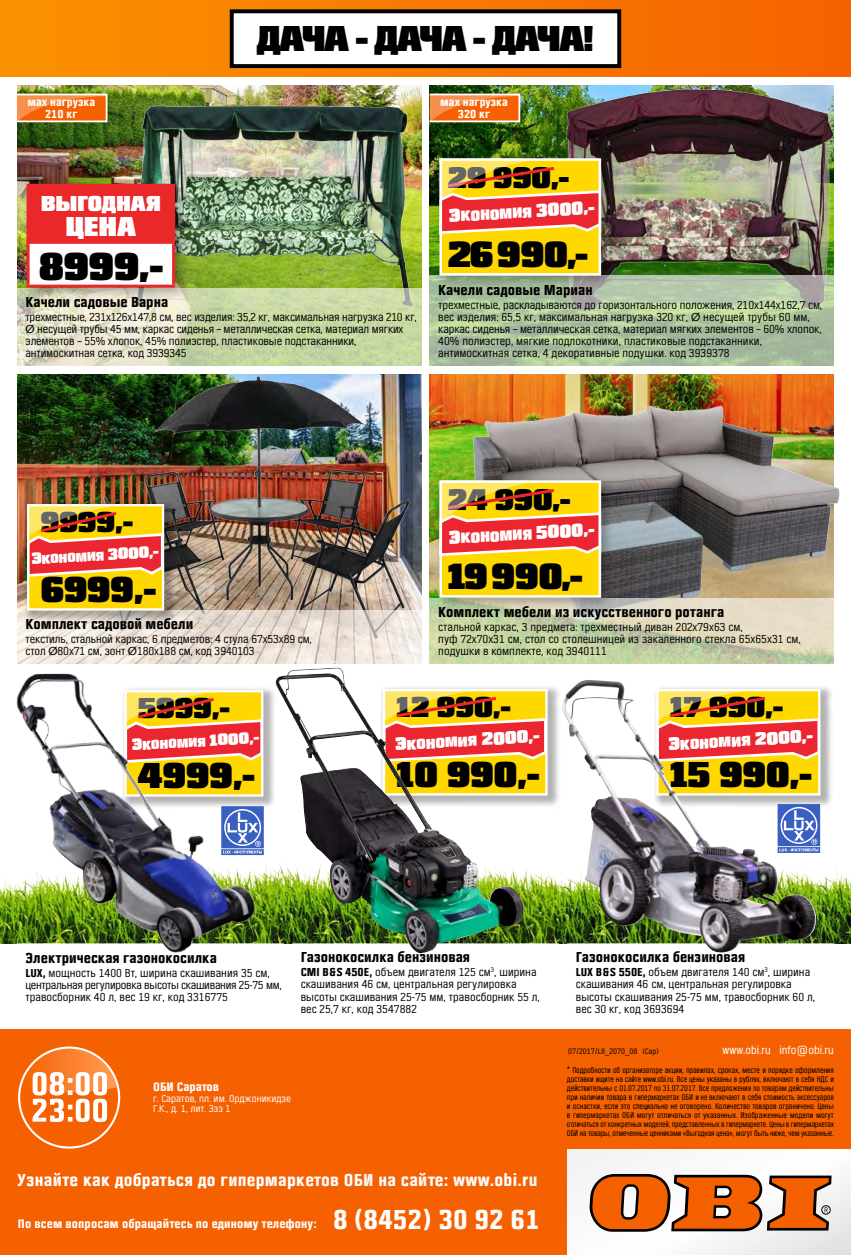
<style>
.page{position:relative;width:851px;height:1255px;background:#fff}
.page>*{position:absolute;margin:0;border:0;box-sizing:border-box;transform-origin:0 0}
.t1{font:900 40.5px "Obi CYOP";color:#000}
.t2{font:900 37.95px "Obi CYOP";color:#000}
.t3{font:900 37.5px "Obi CYOP";color:#000}
.t4{font:900 37.5px "Obi CYOP";letter-spacing:-.03em;color:#000}
.t5{font:900 31.05px "Obi CYOP";letter-spacing:-.005em;color:#000}
.t6{font:900 30px "Obi CYOP";color:#000}
.t7{font:700 28.5px "Obi CYOP";color:#fff}
.t8{font:900 28.5px "Obi CYOP";color:#fff}
.t9{font:900 22.5px "Obi CYOP";letter-spacing:.01em;color:#fff}
.t10{font:900 19.35px "Obi CYOP";color:#fff}
.t11{font:900 18.75px "Obi CYOP";color:#fff}
.t12{font:700 18px "Obi CYOP";letter-spacing:.015em;color:#fff}
.t13{font:900 16.8px "Obi CYOP";color:#fff}
.t14{font:700 15px "Obi CYOP";color:#000}
.t15{font:700 12.75px "Obi CYOP";letter-spacing:.01em;color:#fff}
.t16{font:12px/12px "Obi CYOP";color:#000}
.t17{font:700 12px/12px "Obi CYOP";color:#fff;text-align:center}
.t18{font:12px "Obi CYOP";color:#fff}
.t19{font:10.5px/10.5px "Obi CYOP";color:#fff}
.t20{font:8.7px/9px "Obi Condensed CYOP";letter-spacing:-.025em;color:#000;text-align:justify}
.t21{font:8.25px "Obi CYOP";color:#000}
.s1{font-family:"Myriad Pro";font-stretch:semi-expanded}
.s2{font-size:37.65px}
.s3{font-weight:700}
</style>
<div class="page">
<div style="left:0;top:0;width:850px;height:77px;background:linear-gradient(to right,#f99100,#f56200)"></div>
<div style="left:0;top:1029px;width:850px;height:225px;background:#f56100"></div>
<svg style="left:567px;top:1149px;width:283px;height:105px"></svg>
<svg style="left:589px;top:1173px;width:242px;height:58px"></svg>
<div style="left:821px;top:1205px;width:9px;height:9px;border:1px solid #000;border-radius:50%"></div>
<img style="left:17px;top:374px;width:404px;height:235px">
<img style="left:98px;top:374px;width:314px;height:235px">
<img style="left:429px;top:374px;width:404px;height:223px">
<img style="left:429px;top:85px;width:404px;height:190px">
<img style="left:443px;top:404px;width:397px;height:227px">
<img style="left:547px;top:88px;width:287px;height:225px">
<img style="left:0;top:847px;width:850px;height:96px">
<img style="left:17px;top:85px;width:404px;height:203px">
<svg style="left:429px;top:597px;width:404px;height:66px"></svg>
<div style="left:652px;top:685px;width:181px;height:123px;background:#000;opacity:.3"></div>
<div style="left:657px;top:690px;width:162px;height:104px;background:#ffd800"></div>
<div style="left:656px;top:689px;width:164px;height:106px;border:2px solid #fff"></div>
<svg style="left:654px;top:689px;width:167px;height:74px"></svg>
<div style="left:379px;top:685px;width:181px;height:123px;background:#000;opacity:.3"></div>
<div style="left:384px;top:690px;width:162px;height:104px;background:#ffd800"></div>
<div style="left:383px;top:689px;width:164px;height:106px;border:2px solid #fff"></div>
<svg style="left:380px;top:689px;width:168px;height:74px"></svg>
<div style="left:120px;top:686px;width:156px;height:124px;background:#000;opacity:.3"></div>
<svg style="left:260px;top:690px;width:4px;height:74px"></svg>
<img style="left:5px;top:673px;width:255px;height:280px">
<img style="left:275px;top:667px;width:81px;height:236px">
<img style="left:561px;top:680px;width:78px;height:246px">
<svg style="left:429px;top:275px;width:404px;height:91px"></svg>
<svg style="left:221px;top:806px;width:43px;height:49px"></svg>
<svg style="left:777px;top:804px;width:43px;height:49px"></svg>
<img style="left:125px;top:105px;width:294px;height:183px">
<svg style="left:17px;top:288px;width:404px;height:78px"></svg>
<svg style="left:16px;top:93px;width:92px;height:30px"></svg>
<svg style="left:429px;top:93px;width:92px;height:30px"></svg>
<div style="left:232px;top:11px;width:387px;height:55px;background:#fff"></div>
<div style="left:230px;top:9px;width:391px;height:59px;border:4px solid #000"></div>
<svg style="left:17px;top:609px;width:404px;height:54px"></svg>
<div style="left:23px;top:500px;width:154px;height:124px;background:#000;opacity:.3"></div>
<div style="left:28px;top:505px;width:135px;height:104px;background:#ffd800"></div>
<div style="left:27px;top:504px;width:137px;height:106px;border:2px solid #fff"></div>
<svg style="left:25px;top:504px;width:140px;height:74px"></svg>
<div style="left:434px;top:153px;width:180px;height:136px;background:#000;opacity:.3"></div>
<div style="left:440px;top:222px;width:159px;height:52px;background:#ffd800"></div>
<div style="left:439px;top:221px;width:162px;height:55px;border:3px solid #fff"></div>
<svg style="left:437px;top:158px;width:165px;height:77px"></svg>
<div style="left:22px;top:179px;width:166px;height:122px;background:#000;opacity:.3"></div>
<div style="left:28px;top:185px;width:145px;height:59px;background:#ea2729"></div>
<div style="left:28px;top:244px;width:145px;height:42px;background:#fff"></div>
<hr style="left:27px;top:184px;width:148px;height:3px;background:#ea2729">
<hr style="left:27px;top:187px;width:3px;height:57px;background:#ea2729">
<hr style="left:172px;top:187px;width:3px;height:57px;background:#ea2729">
<hr style="left:27px;top:244px;width:3px;height:40px;background:#ea2729">
<hr style="left:172px;top:244px;width:3px;height:40px;background:#ea2729">
<hr style="left:27px;top:284px;width:148px;height:3px;background:#ea2729">
<div style="left:434px;top:475px;width:180px;height:136px;background:#000;opacity:.3"></div>
<div style="left:440px;top:544px;width:159px;height:52px;background:#ffd800"></div>
<div style="left:439px;top:543px;width:162px;height:54px;border:3px solid #fff"></div>
<svg style="left:437px;top:480px;width:165px;height:77px"></svg>
<svg style="left:18px;top:1046px;width:102px;height:102px"></svg>
<h3 class="t4" style="left:257px;top:19px;width:338px">ДАЧА - ДАЧА - ДАЧА!</h3>
<p class="t17" style="left:27px;top:96px;width:69px">мах нагрузка<br>210 кг</p>
<p class="t17" style="left:440px;top:96px;width:69px">мах нагрузка<br>320 кг</p>
<h3 class="t9" style="left:41px;top:191px;width:121px">ВЫГОДНАЯ</h3>
<h3 class="t8" style="left:66px;top:212px;width:72px">ЦЕНА</h3>
<h1 class="t1" style="left:39px;top:245px;width:126px">8999,-</h1>
<p class="t14" style="left:26px;top:294px;width:144px">Качели садовые Варна</p>
<p class="t16" style="left:26px;top:311px;width:393px">трехместные, 231х126х147,8 см, вес изделия: 35,2 кг, максимальная нагрузка 210 кг, <span class="s1">Ø</span> несущей трубы 45 мм, каркас сиденья – металлическая сетка, материал мягких элементов – 55% хлопок, 45% полиэстер, пластиковые подстаканники, антимоскитная сетка, код 3939345</p>
<h3 class="t5" style="left:448px;top:161px;width:122px">29 990,-</h3>
<h3 class="t10" style="left:448px;top:205px;width:147px;rotate:-3deg">Экономия 3000,-</h3>
<h2 class="t2" style="left:448px;top:234px;width:141px">26 990<span class="s2">,-</span></h2>
<p class="t14" style="left:438px;top:281px;width:156px">Качели садовые Мариан</p>
<p class="t16" style="left:438px;top:299px;width:385px">трехместные, раскладываются до горизонтального положения, 210х144х162,7 см, вес изделия: 65,5 кг, максимальная нагрузка 320 кг, <span class="s1">Ø</span> несущей трубы 60 мм, каркас сиденья – металлическая сетка, материал мягких элементов – 60% хлопок, 40% полиэстер, мягкие подлокотники, пластиковые подстаканники, антимоскитная сетка, 4 декоративные подушки. код 3939378</p>
<h3 class="t6" style="left:41px;top:506px;width:94px">9999,-</h3>
<h3 class="t5" style="left:448px;top:483px;width:124px">24 990,-</h3>
<h3 class="t10" style="left:448px;top:527px;width:147px;rotate:-3deg">Экономия 5000,-</h3>
<h3 class="t13" style="left:31px;top:549px;width:129px;rotate:-3deg">Экономия 3000,-</h3>
<h3 class="t3" style="left:41px;top:570px;width:117px">6999,-</h3>
<p class="t14" style="left:26px;top:616px;width:169px">Комплект садовой мебели</p>
<p class="t16" style="left:26px;top:633px;width:288px">текстиль, стальной каркас, 6 предметов: 4 стула 67х53х89 см, стол <span class="s1">Ø</span>80х71 см, зонт <span class="s1">Ø</span>180х188 см, код 3940103</p>
<h3 class="t6" style="left:138px;top:692px;width:93px">5999,-</h3>
<h3 class="t13" style="left:131px;top:735px;width:129px;rotate:-3deg">Экономия 1000,-</h3>
<h3 class="t3" style="left:138px;top:756px;width:118px">4999,-</h3>
<h2 class="t2" style="left:448px;top:556px;width:136px">19 990<span class="s2">,-</span></h2>
<p class="t14" style="left:438px;top:604px;width:287px">Комплект мебели из искусственного ротанга</p>
<p class="t16" style="left:438px;top:621px;width:364px">стальной каркас, 3 предмета: трехместный диван 202x79х63 см,<br>пуф 72х70x31 см, стол со столешницей из закаленного стекла 65x65x31 см, подушки в комплекте, код 3940111</p>
<h3 class="t6" style="left:670px;top:691px;width:114px">17 990,-</h3>
<h3 class="t6" style="left:396px;top:691px;width:115px">12 990,-</h3>
<h3 class="t11" style="left:394px;top:733px;width:146px;rotate:-3deg">Экономия 2000,-</h3>
<h3 class="t3" style="left:396px;top:755px;width:144px">10 990,-</h3>
<h3 class="t11" style="left:667px;top:733px;width:146px;rotate:-3deg">Экономия 2000,-</h3>
<h3 class="t3" style="left:670px;top:755px;width:143px">15 990,-</h3>
<p class="t14" style="left:26px;top:949px;width:193px">Электрическая газонокосилка</p>
<p class="t16" style="left:26px;top:967px;width:258px"><span class="s3">LUX,</span> мощность 1400 Вт, ширина скашивания 35 см, центральная регулировка высоты скашивания 25-75 мм, травосборник 40 л, вес 19 кг, код 3316775</p>
<p class="t14" style="left:300px;top:949px;width:171px">Газонокосилка бензиновая</p>
<p class="t16" style="left:300px;top:966px;width:241px"><span class="s3">CMI B&amp;S 450E,</span> объем двигателя 125 см<sup>3</sup>, ширина скашивания 46 см, центральная регулировка высоты скашивания 25-75 мм, травосборник 55 л, вес 25,7 кг, код 3547882</p>
<p class="t15" style="left:153px;top:1079px;width:67px">ОБИ Саратов</p>
<p class="t19" style="left:153px;top:1092px;width:139px">г. Саратов, пл. им. Орджоникидзе<br>Г.К., д. 1, лит. Ззз 1</p>
<h3 class="t12" style="left:17px;top:1170px;width:522px">Узнайте как добраться до гипермаркетов ОБИ на сайте: www.obi.ru</h3>
<p class="t15" style="left:18px;top:1217px;width:300px">По всем вопросам обращайтесь по единому телефону:</p>
<h3 class="t7" style="left:333px;top:1204px;width:208px">8 (8452) 30 92 61</h3>
<p class="t14" style="left:575px;top:949px;width:171px">Газонокосилка бензиновая</p>
<p class="t16" style="left:575px;top:966px;width:241px"><span class="s3">LUX B&amp;S 550E,</span> объем двигателя 140 см<sup>3</sup>, ширина скашивания 46 см, центральная регулировка высоты скашивания 25-75 мм, травосборник 60 л, вес 30 кг, код 3693694</p>
<p class="t18" style="left:722px;top:1043px;width:113px">www.obi.ru info@obi.ru</p>
<p class="t20" style="left:567px;top:1065px;width:268px">* Подробности об организаторе акции, правилах, сроках, месте и порядке оформления доставки ищите на сайте www.obi.ru. Все цены указаны в рублях, включают в себя НДС и действительны с 01.07.2017 по 31.07.2017. Все предложения по товарам действительны при наличии товара в гипермаркетах ОБИ и не включают в себя стоимость аксессуаров и оснастки, если это специально не оговорено. Количество товаров ограничено. Цены в гипермаркетах ОБИ могут отличаться от указанных. Изображенные модели могут отличаться от конкретных моделей, представленных в гипермаркете. Цены в гипермаркетах ОБИ на товары, отмеченные ценниками «Выгодная цена», могут быть ниже, чем указанные.</p>
<p class="t21" style="left:568px;top:1046px;width:71px">07/2017/L8_2070_08</p>
<p class="t21" style="left:642px;top:1046px;width:18px">(Сар)</p>
</div>
